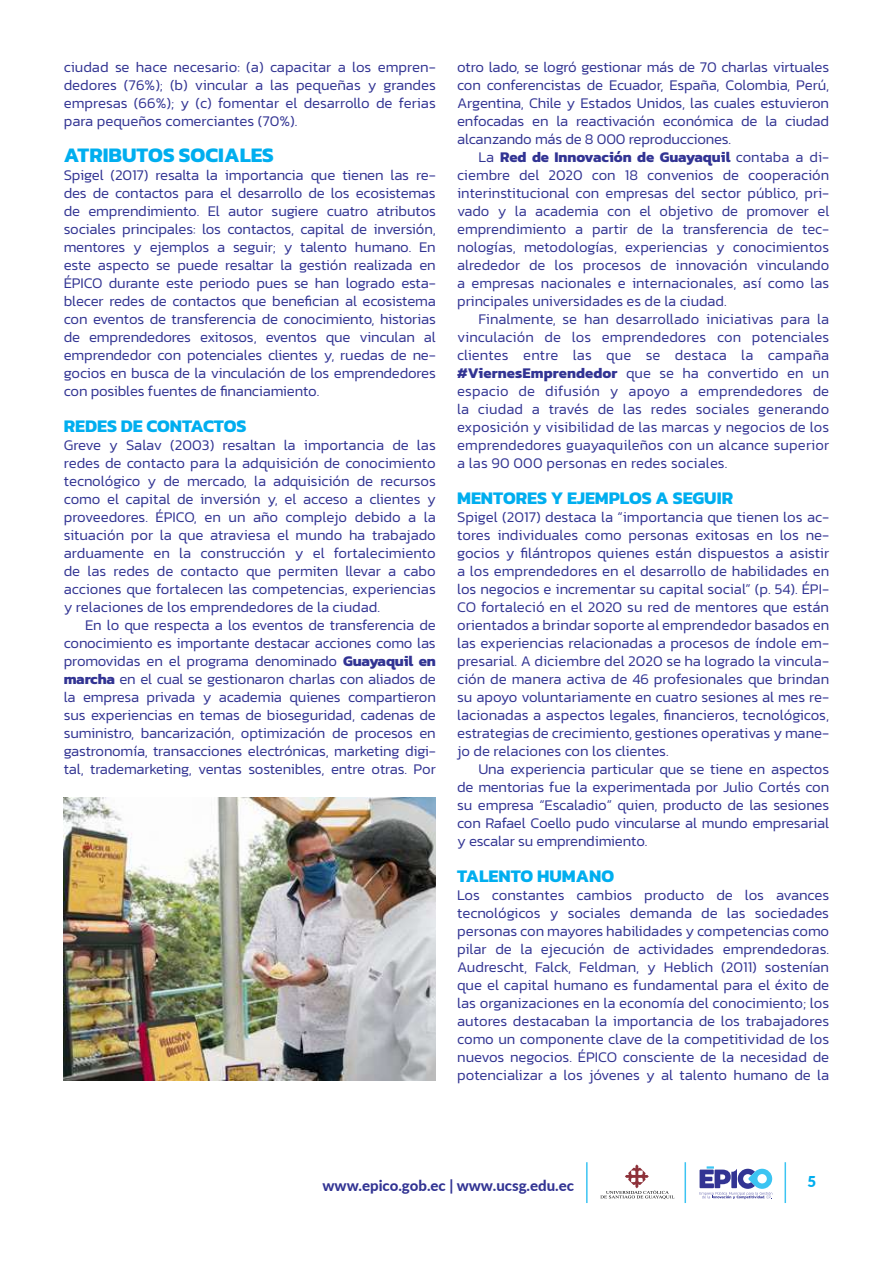
<style>
.page{position:relative;width:893px;height:1263px;background:#fff}
.page>*{position:absolute;margin:0;border:0;box-sizing:border-box;transform-origin:0 0}
.t1{font:700 21px "Kanit";color:#00aeef}
.t2{font:700 18px "Kanit";color:#00aeef}
.t3{font:300 15px/18px "Kanit";letter-spacing:-.01em;color:#323493;text-align:justify}
.t4{font:800 15px "Lato";color:#323493}
.t5{font:900 15px "Lato";color:#00aeef}
.s1{font-weight:700}
</style>
<div class="page">
<img style="left:64px;top:797px;width:372px;height:283px">
<svg style="left:700px;top:1166px;width:72px;height:33px"></svg>
<svg style="left:600px;top:1164px;width:74px;height:35px"></svg>
<hr style="left:586px;top:1162px;width:2px;height:41px;background:#3cc4f2">
<hr style="left:684px;top:1162px;width:2px;height:41px;background:#3cc4f2">
<hr style="left:784px;top:1162px;width:2px;height:41px;background:#3cc4f2">
<p class="t3" style="left:64px;top:58px;width:374px">ciudad se hace necesario: (a) capacitar a los empren&shy;dedores (76%); (b) vincular a las pequeñas y grandes empresas (66%); y (c) fomentar el desarrollo de ferias para pequeños comerciantes (70%).</p>
<h1 class="t1" style="left:64px;top:139px;width:212px">ATRIBUTOS SOCIALES</h1>
<p class="t3" style="left:64px;top:166px;width:374px">Spigel (2017) resalta la importancia que tienen las re&shy;des de contactos para el desarrollo de los ecosistemas de emprendimiento. El autor sugiere cuatro atributos sociales principales: los contactos, capital de inversión, mentores y ejemplos a seguir; y talento humano. En este aspecto se puede resaltar la gestión realizada en ÉPICO durante este periodo pues se han logrado esta&shy;blecer redes de contactos que benefician al ecosistema con eventos de transferencia de conocimiento, historias de emprendedores exitosos, eventos que vinculan al emprendedor con potenciales clientes y, ruedas de ne&shy;gocios en busca de la vinculación de los emprendedores con posibles fuentes de financiamiento.</p>
<p class="t2" style="left:64px;top:412px;width:184px">REDES DE CONTACTOS</p>
<p class="t3" style="left:64px;top:436px;width:374px">Greve y Salav (2003) resaltan la importancia de las redes de contacto para la adquisición de conocimiento tecnológico y de mercado, la adquisición de recursos como el capital de inversión y, el acceso a clientes y proveedores. ÉPICO, en un año complejo debido a la situación por la que atraviesa el mundo ha trabajado arduamente en la construcción y el fortalecimiento de las redes de contacto que permiten llevar a cabo acciones que fortalecen las competencias, experiencias y relaciones de los emprendedores de la ciudad.</p>
<p class="t3" style="left:64px;top:616px;width:374px;text-indent:21px">En lo que respecta a los eventos de transferencia de conocimiento es importante destacar acciones como las promovidas en el programa denominado <span class="s1">Guayaquil en marcha</span> en el cual se gestionaron charlas con aliados de la empresa privada y academia quienes compartieron sus experiencias en temas de bioseguridad, cadenas de suministro, bancarización, optimización de procesos en gastronomía, transacciones electrónicas, marketing digi&shy;tal, trademarketing, ventas sostenibles, entre otras. Por</p>
<p class="t3" style="left:457px;top:58px;width:374px">otro lado, se logró gestionar más de 70 charlas virtuales con conferencistas de Ecuador, España, Colombia, Perú, Argentina, Chile y Estados Unidos, las cuales estuvieron enfocadas en la reactivación económica de la ciudad alcanzando más de 8 000 reproducciones.</p>
<p class="t3" style="left:457px;top:148px;width:374px;text-indent:21px">La <span class="s1">Red de Innovación de Guayaquil</span> contaba a di&shy;ciembre del 2020 con 18 convenios de cooperación interinstitucional con empresas del sector público, pri&shy;vado y la academia con el objetivo de promover el emprendimiento a partir de la transferencia de tec&shy;nologías, metodologías, experiencias y conocimientos alrededor de los procesos de innovación vinculando a empresas nacionales e internacionales, así como las principales universidades es de la ciudad.</p>
<p class="t3" style="left:457px;top:310px;width:374px;text-indent:21px">Finalmente, se han desarrollado iniciativas para la vinculación de los emprendedores con potenciales clientes entre las que se destaca la campaña <span class="s1">#ViernesEmprendedor</span> que se ha convertido en un espacio de difusión y apoyo a emprendedores de la ciudad a través de las redes sociales generando exposición y visibilidad de las marcas y negocios de los emprendedores guayaquileños con un alcance superior a las 90 000 personas en redes sociales.</p>
<p class="t2" style="left:457px;top:484px;width:277px">MENTORES Y EJEMPLOS A SEGUIR</p>
<p class="t3" style="left:457px;top:508px;width:374px">Spigel (2017) destaca la “importancia que tienen los ac&shy;tores individuales como personas exitosas en los ne&shy;gocios y filántropos quienes están dispuestos a asistir a los emprendedores en el desarrollo de habilidades en los negocios e incrementar su capital social” (p. 54). ÉPI-CO fortaleció en el 2020 su red de mentores que están orientados a brindar soporte al emprendedor basados en las experiencias relacionadas a procesos de índole em&shy;presarial. A diciembre del 2020 se ha logrado la vincula&shy;ción de manera activa de 46 profesionales que brindan su apoyo voluntariamente en cuatro sesiones al mes re&shy;lacionadas a aspectos legales, financieros, tecnológicos, estrategias de crecimiento, gestiones operativas y mane&shy;jo de relaciones con los clientes.</p>
<p class="t3" style="left:457px;top:760px;width:374px;text-indent:21px">Una experiencia particular que se tiene en aspectos de mentorias fue la experimentada por Julio Cortés con su empresa “Escaladio” quien, producto de las sesiones con Rafael Coello pudo vincularse al mundo empresarial y escalar su emprendimiento.</p>
<p class="t2" style="left:457px;top:862px;width:158px">TALENTO HUMANO</p>
<p class="t3" style="left:457px;top:886px;width:374px">Los constantes cambios producto de los avances tecnológicos y sociales demanda de las sociedades personas con mayores habilidades y competencias como pilar de la ejecución de actividades emprendedoras.<br>Audrescht, Falck, Feldman, y Heblich (2011) sostenían que el capital humano es fundamental para el éxito de las organizaciones en la economía del conocimiento; los autores destacaban la importancia de los trabajadores como un componente clave de la competitividad de los nuevos negocios. ÉPICO consciente de la necesidad de potencializar a los jóvenes y al talento humano de la</p>
<p class="t4" style="left:322px;top:1174px;width:253px">www.epico.gob.ec | www.ucsg.edu.ec</p>
<p class="t5" style="left:807px;top:1170px;width:10px">5</p>
</div>
